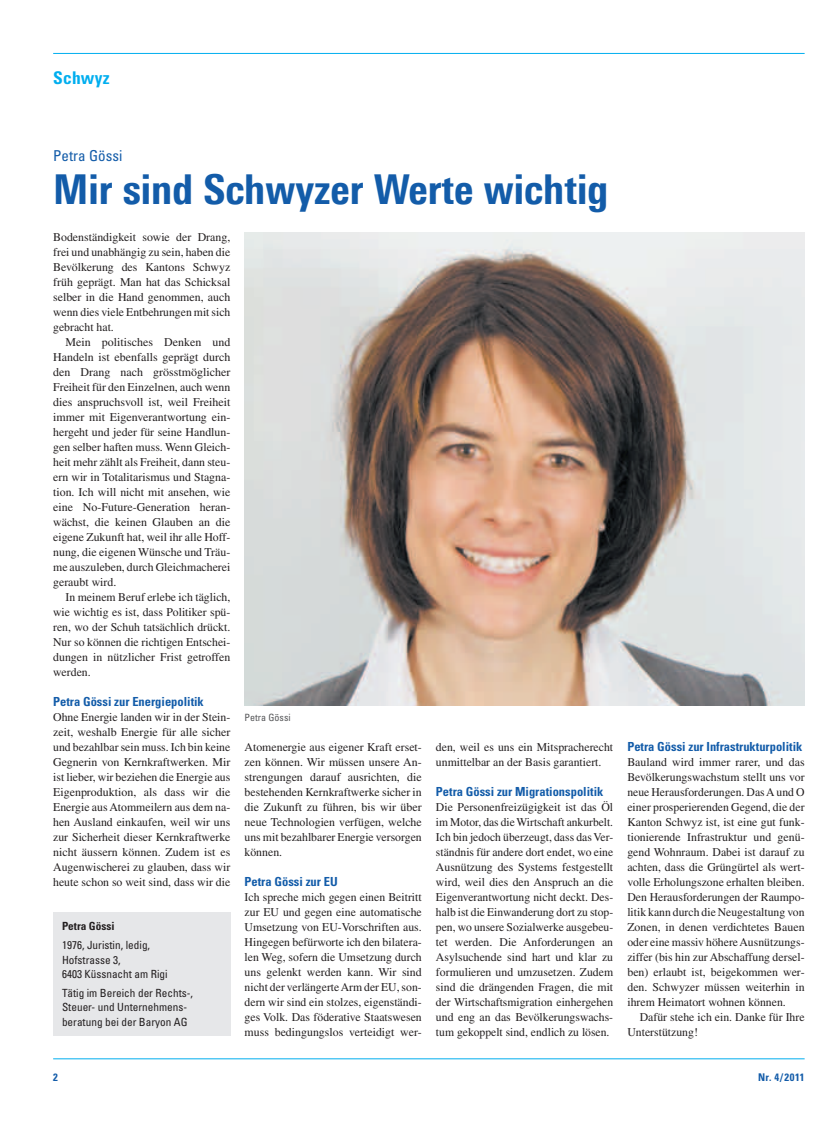
<style>
.page{position:relative;width:833px;height:1134px;background:#fff}
.page>*{position:absolute;margin:0;border:0;box-sizing:border-box;transform-origin:0 0}
.t1{font:800 41.25px "Linotype Univers 720 Cn";color:#135ca9}
.t2{font:700 condensed 17.5px "Univers LT Std";letter-spacing:.01em;color:#00aeef}
.t3{font:condensed 15px "Univers LT Std";color:#135ca9}
.t4{font:700 condensed 12.5px "Univers LT Std";color:#135ca9}
.t5{font:11.88px/15px "Times LT Std";color:#231f20;text-align:justify}
.t6{font:condensed 11.25px/14.4px "Univers LT Std";color:#231f20}
.t7{font:700 condensed 11.25px "Univers LT Std";color:#231f20}
.t8{font:700 condensed 10.62px "Univers LT Std";letter-spacing:.05em;color:#135ca9}
.t9{font:condensed 10px "Univers LT Std";color:#57585a}
</style>
<div class="page">
<hr style="left:53px;top:53px;width:751px;height:1px;background:#00aeef">
<hr style="left:53px;top:1058px;width:751px;height:1px;background:#00aeef">
<div style="left:53px;top:912px;width:177px;height:124px;background:#e6e7e9"></div>
<img style="left:244px;top:232px;width:560px;height:474px">
<h2 class="t2" style="left:53px;top:67px;width:58px">Schwyz</h2>
<p class="t3" style="left:53px;top:147px;width:71px">Petra Gössi</p>
<h1 class="t1" style="left:53px;top:164px;width:556px">Mir sind Schwyzer Werte wichtig</h1>
<p class="t5" style="left:53px;top:229px;width:179px">Bodenständigkeit sowie der Drang, frei und unabhängig zu sein, haben die Bevölkerung des Kantons Schwyz früh geprägt. Man hat das Schicksal selber in die Hand genommen, auch wenn dies viele Entbehrungen mit sich gebracht hat.</p>
<p class="t5" style="left:53px;top:334px;width:179px;text-indent:12px">Mein politisches Denken und Handeln ist ebenfalls geprägt durch den Drang nach grösstmöglicher Freiheit für den Einzelnen, auch wenn dies anspruchsvoll ist, weil Freiheit immer mit Eigenverantwortung ein&shy;hergeht und jeder für seine Handlun&shy;gen selber haften muss. Wenn Gleich&shy;heit mehr zählt als Freiheit, dann steu&shy;ern wir in Totalitarismus und Stagna&shy;tion. Ich will nicht mit ansehen, wie eine No-Future-Generation heran&shy;wächst, die keinen Glauben an die eigene Zukunft hat, weil ihr alle Hoff&shy;nung, die eigenen Wünsche und Träu&shy;me auszuleben, durch Gleichmacherei geraubt wird.</p>
<p class="t5" style="left:53px;top:589px;width:179px;text-indent:12px">In meinem Beruf erlebe ich täglich, wie wichtig es ist, dass Politiker spü&shy;ren, wo der Schuh tatsächlich drückt.<br>Nur so können die richtigen Entschei&shy;dungen in nützlicher Frist getroffen werden.</p>
<p class="t4" style="left:53px;top:693px;width:152px">Petra Gössi zur Energiepolitik</p>
<p class="t5" style="left:53px;top:709px;width:179px">Ohne Energie landen wir in der Stein&shy;zeit, weshalb Energie für alle sicher und bezahlbar sein muss. Ich bin keine Gegnerin von Kernkraftwerken. Mir ist lieber, wir beziehen die Energie aus Eigenproduktion, als dass wir die Energie aus Atommeilern aus dem na&shy;hen Ausland einkaufen, weil wir uns zur Sicherheit dieser Kernkraftwerke nicht äussern können. Zudem ist es Augenwischerei zu glauben, dass wir heute schon so weit sind, dass wir die</p>
<p class="t7" style="left:62px;top:919px;width:54px">Petra Gössi</p>
<p class="t6" style="left:62px;top:938px;width:107px">1976, Juristin, ledig,<br>H ofstrasse 3,<br>6403 Küssnacht am Rigi</p>
<p class="t6" style="left:62px;top:985px;width:132px">Tätig im Bereich der Rechts-,<br>Steuer- und Unternehmens&shy;beratung bei der Baryon AG</p>
<p class="t9" style="left:244px;top:711px;width:48px">Petra Gössi</p>
<p class="t5" style="left:244px;top:739px;width:179px">Atomenergie aus eigener Kraft erset&shy;zen können. Wir müssen unsere An&shy;strengungen darauf ausrichten, die bestehenden Kernkraftwerke sicher in die Zukunft zu führen, bis wir über neue Technologien verfügen, welche uns mit bezahlbarer Energie versorgen können.</p>
<p class="t4" style="left:244px;top:873px;width:95px">Petra Gössi zur EU</p>
<p class="t5" style="left:244px;top:889px;width:179px">Ich spreche mich gegen einen Beitritt zur EU und gegen eine automatische Umsetzung von EU-Vorschriften aus.<br>Hingegen befürworte ich den bilatera&shy;len Weg, sofern die Umsetzung durch uns gelenkt werden kann. Wir sind nicht der verlängerte Arm der EU, son&shy;dern wir sind ein stolzes, eigenständi&shy;ges Volk. Das föderative Staatswesen muss bedingungslos verteidigt wer-</p>
<p class="t5" style="left:436px;top:739px;width:179px">den, weil es uns ein Mitspracherecht unmittelbar an der Basis garantiert.</p>
<p class="t4" style="left:436px;top:783px;width:169px">Petra Gössi zur Migrationspolitik</p>
<p class="t5" style="left:436px;top:799px;width:179px">Die Personenfreizügigkeit ist das Öl im Motor, das die Wirtschaft ankurbelt.<br>Ich bin jedoch überzeugt, dass das Ver&shy;ständnis für andere dort endet, wo eine Ausnützung des Systems festgestellt wird, weil dies den Anspruch an die Eigenverantwortung nicht deckt. Des&shy;halb ist die Einwanderung dort zu stop&shy;pen, wo unsere Sozialwerke ausgebeu&shy;tet werden. Die Anforderungen an Asylsuchende sind hart und klar zu formulieren und umzusetzen. Zudem sind die drängenden Fragen, die mit der Wirtschaftsmigration einhergehen und eng an das Bevölkerungswachs&shy;tum gekoppelt sind, endlich zu lösen.</p>
<p class="t4" style="left:627px;top:738px;width:176px">Petra Gössi zur Infrastrukturpolitik</p>
<p class="t5" style="left:627px;top:754px;width:179px">Bauland wird immer rarer, und das Bevölkerungswachstum stellt uns vor neue Herausforderungen. Das A und O einer prosperierenden Gegend, die der Kanton Schwyz ist, ist eine gut funk&shy;tionierende Infrastruktur und genü&shy;gend Wohnraum. Dabei ist darauf zu achten, dass die Grüngürtel als wert&shy;volle Erholungszone erhalten bleiben.<br>Den Herausforderungen der Raumpo&shy;litik kann durch die Neugestaltung von Zonen, in denen verdichtetes Bauen oder eine massiv höhere Ausnützungs&shy;ziffer (bis hin zur Abschaffung dersel&shy;ben) erlaubt ist, beigekommen wer&shy;den. Schwyzer müssen weiterhin in ihrem Heimatort wohnen können.</p>
<p class="t5" style="left:627px;top:1009px;width:179px;text-indent:12px">Dafür stehe ich ein. Danke für Ihre<br>Unterstützung!</p>
<p class="t8" style="left:53px;top:1070px;width:6px">2</p>
<p class="t8" style="left:758px;top:1070px;width:48px">Nr. 4/2011</p>
</div>
